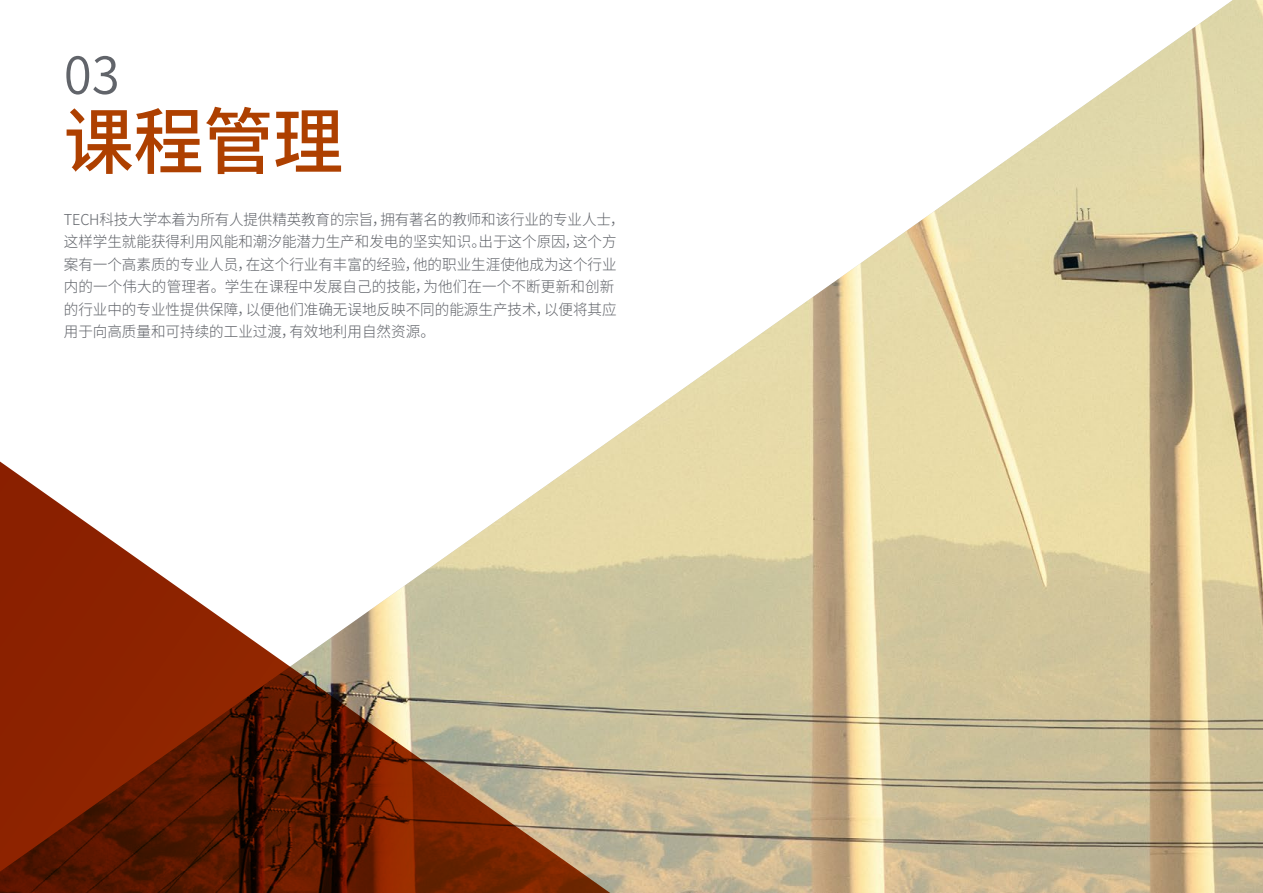
<style>
.page{position:relative;width:1263px;height:893px;background:#fff}
.page>*{position:absolute;margin:0;border:0;box-sizing:border-box;transform-origin:0 0}
.t1{font:500 72px "Source Han Sans CN";color:#ae4000}
.t2{font:52.5px "Source Han Sans CN";color:#61646a}
.t3{font:300 15px/22.5px "Source Han Sans CN";color:#61646a}
</style>
<div class="page">
<img style="left:602px;top:0;width:661px;height:893px">
<svg style="left:0;top:446px;width:640px;height:447px"></svg>
<h2 class="t2" style="left:64px;top:45px;width:57px">03</h2>
<h1 class="t1" style="left:64px;top:101px;width:281px">课程管理</h1>
<p class="t3" style="left:64px;top:208px;width:562px">TECH科技大学本着为所有人提供精英教育的宗旨，拥有著名的教师和该行业的专业人士，这样学生就能获得利用风能和潮汐能潜力生产和发电的坚实知识。出于这个原因，这个方案有一个高素质的专业人员，在这个行业有丰富的经验，他的职业生涯使他成为这个行业内的一个伟大的管理者。学生在课程中发展自己的技能，为他们在一个不断更新和创新的行业中的专业性提供保障，以便他们准确无误地反映不同的能源生产技术，以便将其应用于向高质量和可持续的工业过渡，有效地利用自然资源。</p>
</div>
